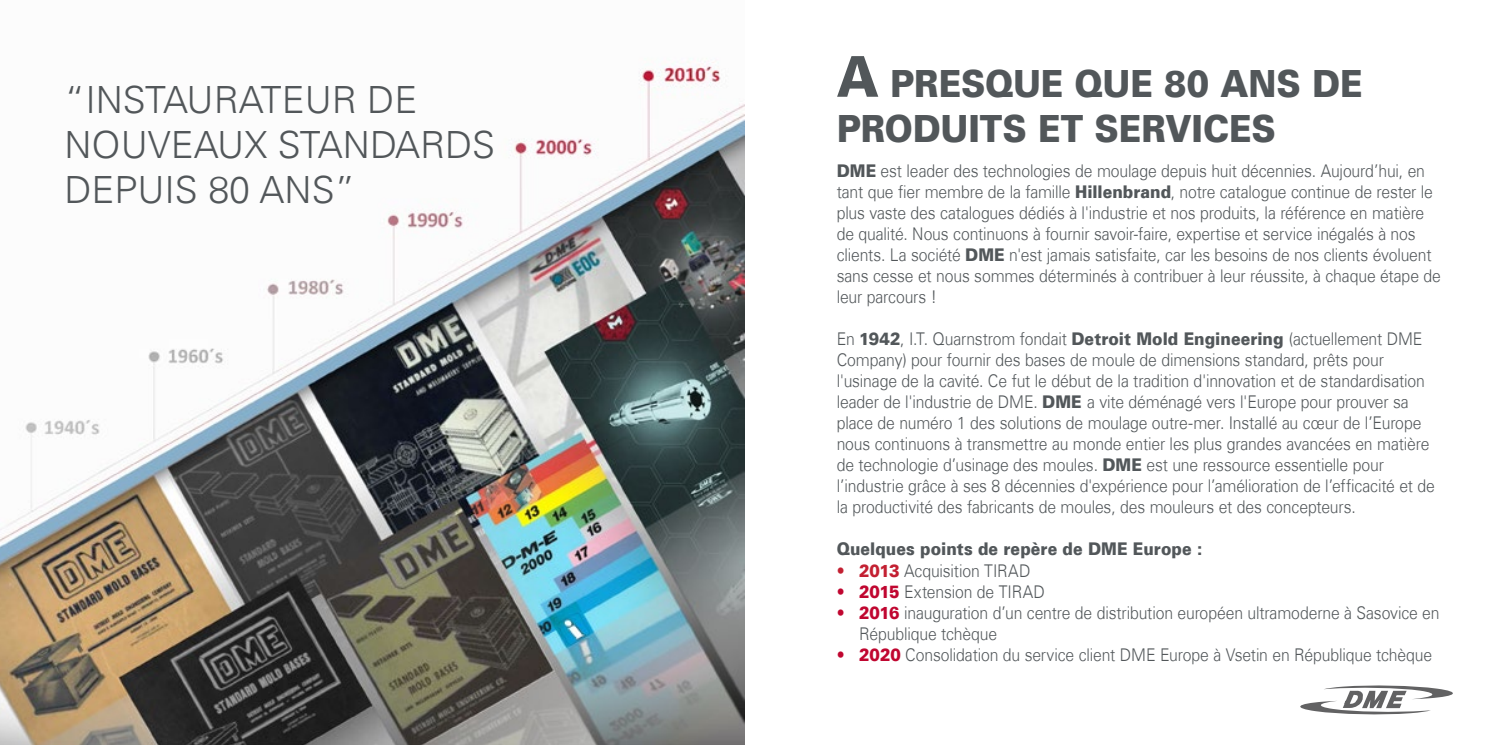
<style>
.page{position:relative;width:1489px;height:745px;background:#fff}
.page>*{position:absolute;margin:0;border:0;box-sizing:border-box;transform-origin:0 0}
.t1{font:300 37.5px/45px "Univers Com 45";color:#52575a}
.t2{font:900 37.5px/45px "Univers Com 75";color:#52575a;scale:.9 1}
.t3{font:300 17.5px/21px "Univers Com 45";letter-spacing:-.01em;color:#52575a;scale:.9 1}
.t4{font:900 17.5px "Univers Com 75";letter-spacing:.005em;color:#52575a;scale:.9 1}
.s1{font-size:56.25px}
.s2{font-family:"Univers Com 75";font-weight:900}
.s3{font-family:"Univers Com 75";font-weight:900;color:#c32032}
.s4{font-family:"Univers Com 75";font-weight:900;color:#c00630}
</style>
<div class="page">
<svg style="left:1300px;top:685px;width:153px;height:29px"></svg>
<img style="left:0;top:58px;width:744px;height:686px">
<h1 class="t1" style="left:64px;top:77px;width:432px">“INSTAURATEUR DE<br>NOUVEAUX STANDARDS<br>DEPUIS 80 ANS”</h1>
<h1 class="t2" style="left:836px;top:60px;width:586px"><span class="s1">A</span> PRESQUE QUE 80 ANS DE<br>PRODUITS ET SERVICES</h1>
<p class="t3" style="left:836px;top:160px;width:673px"><span class="s2">DME</span> est leader des technologies de moulage depuis huit décennies. Aujourd’hui, en tant que fier membre de la famille <span class="s2">Hillenbrand</span>, notre catalogue continue de rester le plus vaste des catalogues dédiés à l'industrie et nos produits, la référence en matière de qualité. Nous continuons à fournir savoir-faire, expertise et service inégalés à nos clients. La société <span class="s2">DME</span> n'est jamais satisfaite, car les besoins de nos clients évoluent sans cesse et nous sommes déterminés à contribuer à leur réussite, à chaque étape de leur parcours !</p>
<p class="t3" style="left:836px;top:328px;width:666px">En <span class="s2">1942</span>, I.T. Quarnstrom fondait <span class="s2">Detroit Mold Engineering</span> (actuellement DME Company) pour fournir des bases de moule de dimensions standard, prêts pour l'usinage de la cavité. Ce fut le début de la tradition d'innovation et de standardisation leader de l'industrie de DME. <span class="s2">DME</span> a vite déménagé vers l'Europe pour prouver sa place de numéro 1 des solutions de moulage outre-mer. Installé au cœur de l’Europe nous continuons à transmettre au monde entier les plus grandes avancées en matière de technologie d’usinage des moules. <span class="s2">DME</span> est une ressource essentielle pour l’industrie grâce à ses 8 décennies d'expérience pour l’amélioration de l’efficacité et de la productivité des fabricants de moules, des mouleurs et des concepteurs.</p>
<p class="t4" style="left:836px;top:538px;width:407px">Quelques points de repère de DME Europe :</p>
<p class="t3" style="left:836px;top:559px;width:217px"><span class="s3">• 2013</span> Acquisition TIRAD</p>
<p class="t3" style="left:836px;top:580px;width:233px"><span class="s4">• 2015</span> Extension de TIRAD</p>
<p class="t3" style="left:859px;top:601px;width:646px;text-indent:-23px"><span class="s4">• 2016</span> inauguration d’un centre de distribution européen ultramoderne à Sasovice en<br>République tchèque</p>
<p class="t3" style="left:836px;top:643px;width:663px"><span class="s4">• 2020</span> Consolidation du service client DME Europe à Vsetin en République tchèque</p>
</div>
